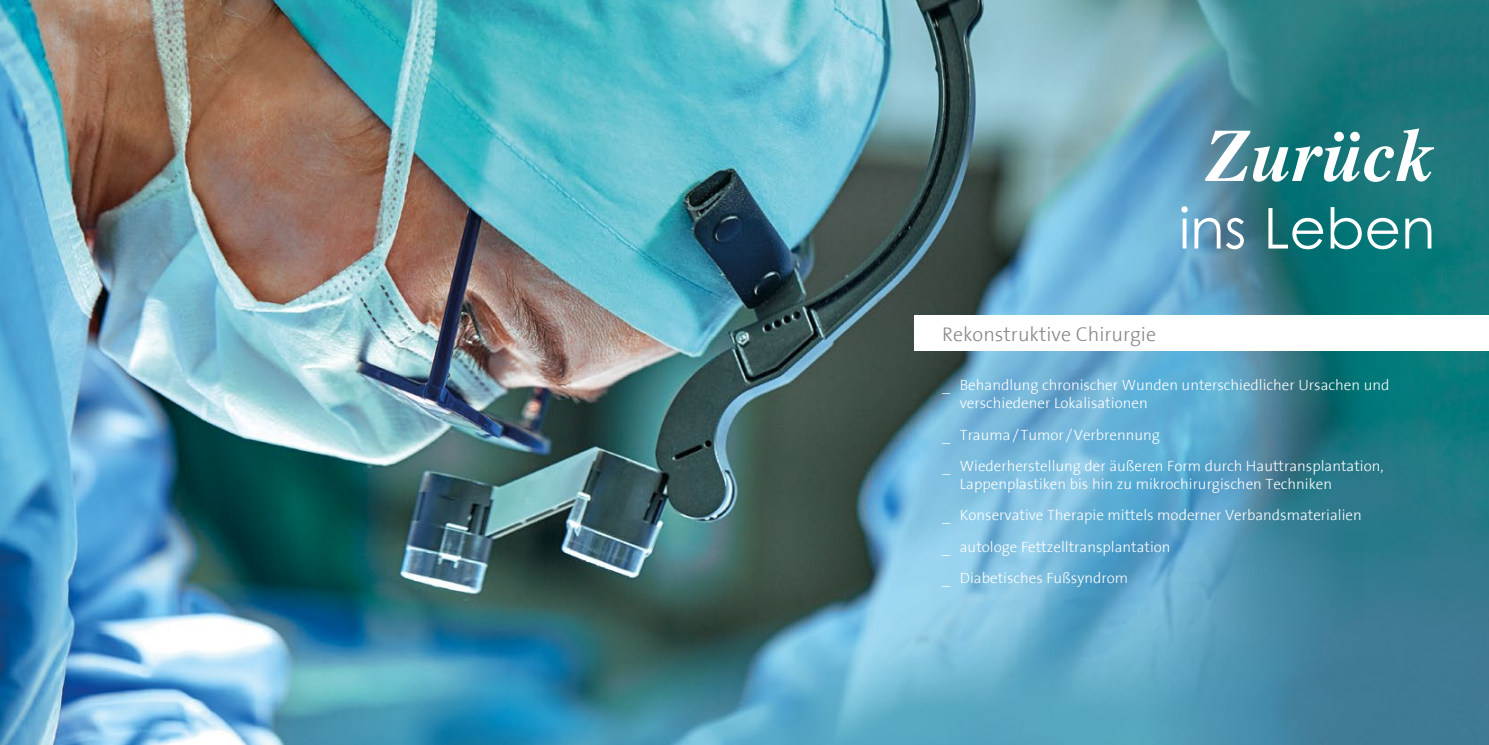
<style>
.page{position:relative;width:1489px;height:745px;background:#fff}
.page>*{position:absolute;margin:0;border:0;box-sizing:border-box;transform-origin:0 0}
.t1{font:italic 700 75px "Free Serif";color:#fff}
.t2{font:56.25px "Century Gothic";color:#fff}
.t3{font:300 20px "The Sans B3";color:#878787}
.t4{font:300 15px/31.2px "The Sans B3";color:#fff}
</style>
<div class="page">
<img style="left:0;top:0;width:1488px;height:744px">
<div style="left:914px;top:315px;width:574px;height:35px;background:#fff"></div>
<h1 class="t1" style="left:1205px;top:93px;width:231px">Zurück</h1>
<h2 class="t2" style="left:1178px;top:189px;width:258px">ins Leben</h2>
<h3 class="t3" style="left:942px;top:324px;width:215px">Rekonstruktive Chirurgie</h3>
<p class="t4" style="left:959px;top:377px;width:431px;line-height:18px;text-indent:-18px">_ Behandlung chronischer Wunden unterschiedlicher Ursachen und verschiedener Lokalisationen</p>
<p class="t4" style="left:942px;top:419px;width:443px">_ Trauma/Tumor /Verbrennung<br>_ Wiederherstellung der äußeren Form durch Hauttransplantation,</p>
<p class="t4" style="left:942px;top:469px;width:421px;text-indent:18px">Lappenplastiken bis hin zu mikrochirurgischen Techniken<br>_ Konservative Therapie mittels moderner Verbandsmaterialien _ autologe Fettzelltransplantation<br>_ Diabetisches Fußsyndrom</p>
</div>
